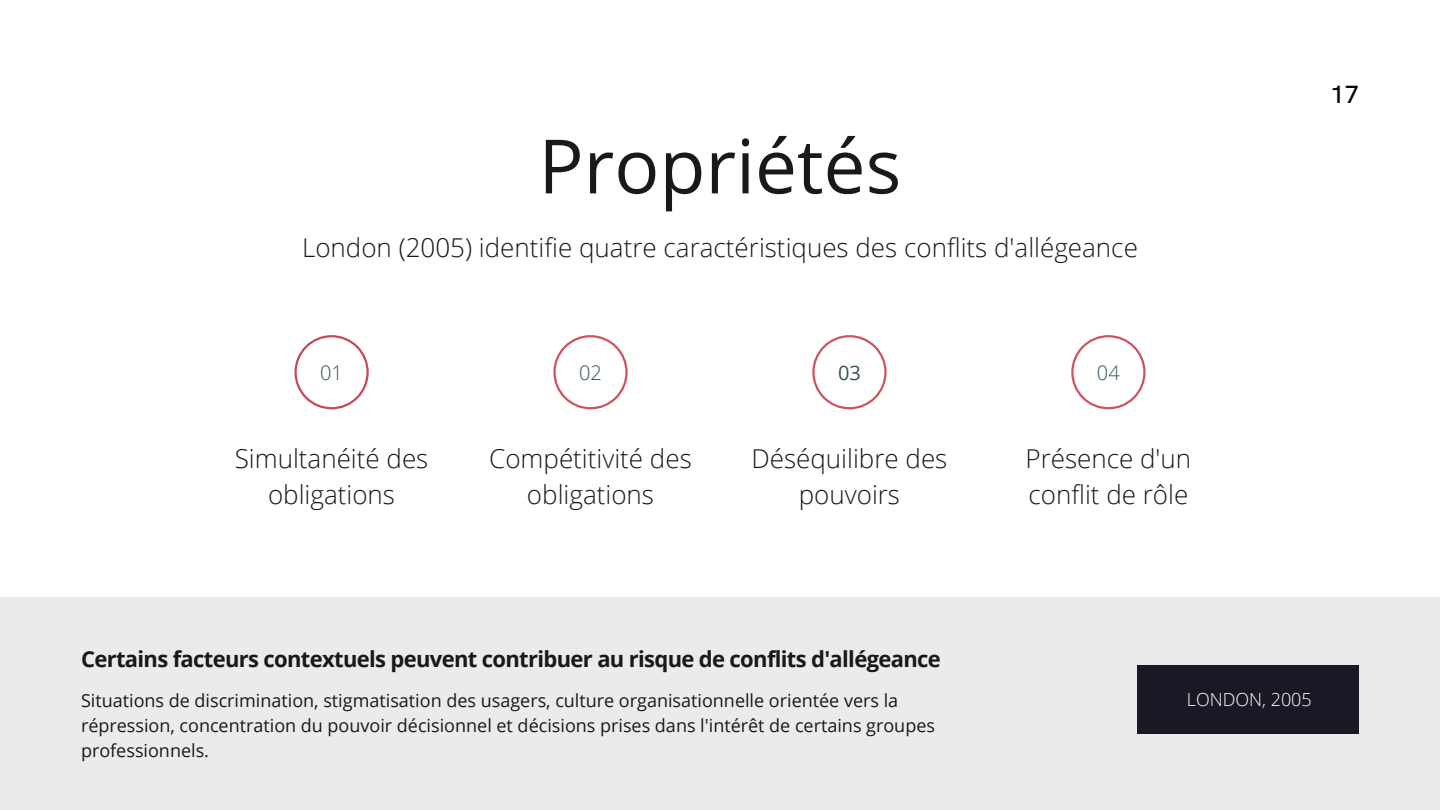
<style>
.page{position:relative;width:1440px;height:810px;background:#fff}
.page>*{position:absolute;margin:0;border:0;box-sizing:border-box;transform-origin:0 0}
.t1{font:75px "Open Sans";color:#191919}
.t2{font:300 26px/36px "Open Sans";color:#191919;text-align:center}
.t3{font:500 25px "HK Grotesk";color:#000}
.t4{font:700 22px "Open Sans";letter-spacing:-.03em;color:#191919}
.t5{font:300 20px "Open Sans";color:#2f5b44}
.t6{font:20px "Open Sans";color:#2f5b44}
.t7{font:18px/24.8px "Open Sans";color:#191919}
.t8{font:300 18px "Open Sans";color:#fff}
</style>
<div class="page">
<svg style="left:294px;top:335px;width:75px;height:74px"></svg>
<svg style="left:553px;top:335px;width:75px;height:74px"></svg>
<svg style="left:812px;top:335px;width:75px;height:74px"></svg>
<svg style="left:1071px;top:335px;width:75px;height:74px"></svg>
<div style="left:0;top:597px;width:1440px;height:213px;background:#ebebeb"></div>
<div style="left:1137px;top:665px;width:222px;height:69px;background:#191824"></div>
<p class="t1" style="left:538px;top:113px;width:364px">Propriétés</p>
<p class="t2" style="left:302px;top:229px;width:837px">London (2005) identifie quatre caractéristiques des conflits d'allégeance</p>
<p class="t5" style="left:320px;top:358px;width:24px">01</p>
<p class="t2" style="left:235px;top:440px;width:195px">Simultanéité des obligations</p>
<p class="t5" style="left:579px;top:358px;width:24px">02</p>
<p class="t2" style="left:489px;top:440px;width:204px">Compétitivité des obligations</p>
<p class="t6" style="left:838px;top:358px;width:24px">03</p>
<p class="t2" style="left:752px;top:440px;width:197px">Déséquilibre des pouvoirs</p>
<p class="t5" style="left:1097px;top:358px;width:24px">04</p>
<p class="t2" style="left:1026px;top:440px;width:167px;text-align:left">Présence d'un conflit de rôle</p>
<p class="t3" style="left:1330px;top:81px;width:30px">17</p>
<p class="t4" style="left:81px;top:644px;width:861px">Certains facteurs contextuels peuvent contribuer au risque de conflits d'allégeance</p>
<p class="t7" style="left:81px;top:688px;width:856px">Situations de discrimination, stigmatisation des usagers, culture organisationnelle orientée vers la répression, concentration du pouvoir décisionnel et décisions prises dans l'intérêt de certains groupes professionnels.</p>
<p class="t8" style="left:1187px;top:686px;width:126px">LONDON, 2005</p>
</div>
